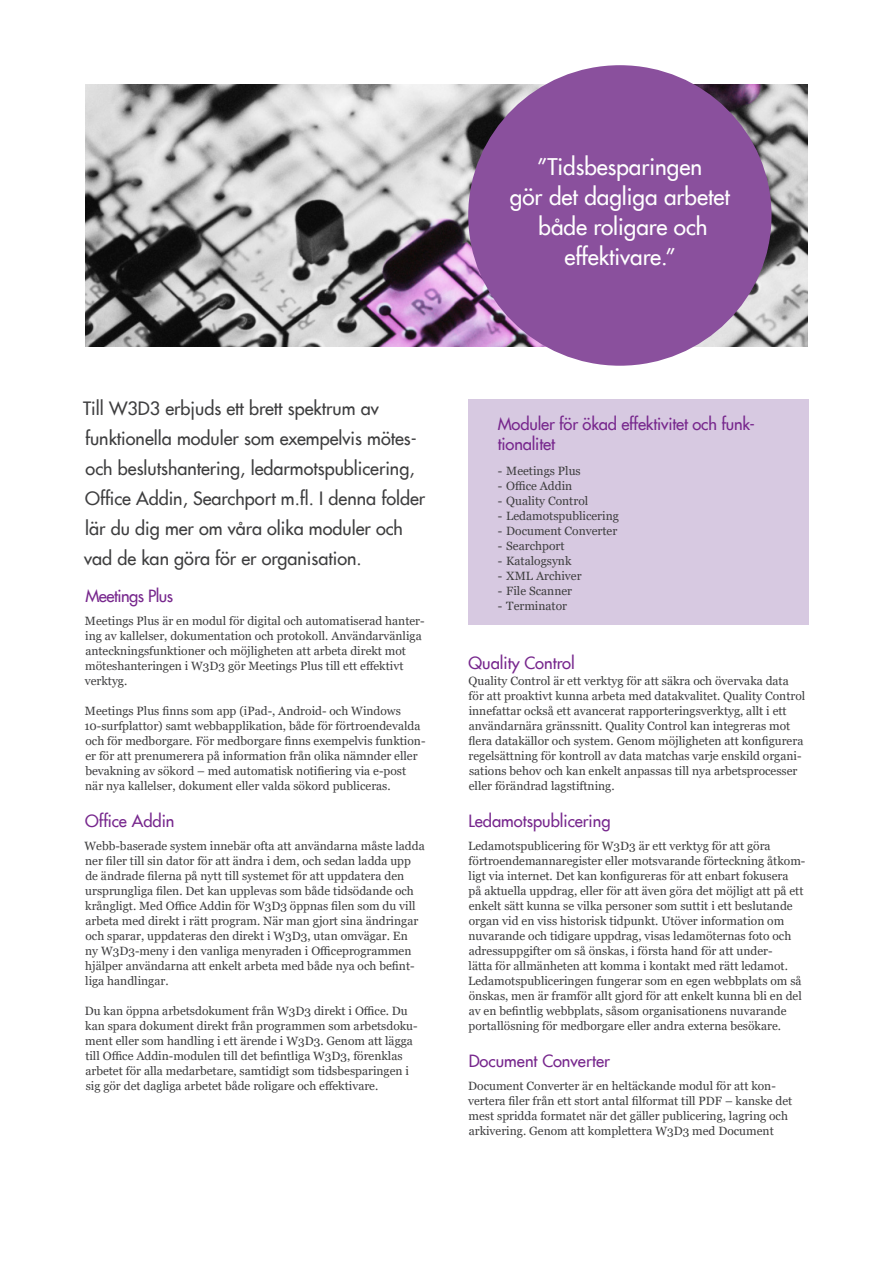
<style>
.page{position:relative;width:893px;height:1263px;background:#fff}
.page>*{position:absolute;margin:0;border:0;box-sizing:border-box;transform-origin:0 0}
.t1{font:500 22.5px "Futura Com";color:#fff}
.t2{font:500 18px/30px "Futura Com";color:#3e3e3f}
.Heading_2{font:500 16.5px/19.8px "Futura Com";letter-spacing:-.01em;color:#77278d}
.Heading_2-2{font:500 16.5px "Futura Com";letter-spacing:-.03em;color:#77278d}
.t3{font:12px/15px "Georgia";color:#3e3e3f}
</style>
<div class="page">
<img style="left:86px;top:84px;width:722px;height:263px">
<div style="left:468px;top:65px;width:303px;height:301px;background:#8a509d;border-radius:50%"></div>
<div style="left:468px;top:400px;width:340px;height:225px;background:#d7c9e1"></div>
<p class="t1" style="left:538px;top:150px;width:166px">”Tidsbesparingen</p>
<p class="t1" style="left:510px;top:180px;width:221px">gör det dagliga arbetet</p>
<p class="t1" style="left:538px;top:210px;width:171px">både roligare och</p>
<p class="t1" style="left:564px;top:240px;width:113px">effektivare.”</p>
<p class="t2" style="left:83px;top:393px;width:343px">Till W3D3 erbjuds ett brett spektrum av funktionella moduler som exempelvis mötes&shy;och beslutshantering, ledarmotspublicering, Office Addin, Searchport m.fl. I denna folder lär du dig mer om våra olika moduler och vad de kan göra för er organisation.</p>
<p class="Heading_2-2" style="left:85px;top:583px;width:89px">Meetings Plus</p>
<p class="t3" style="left:85px;top:614px;width:341px">Meetings Plus är en modul för digital och automatiserad hanter&shy;ing av kallelser, dokumentation och protokoll. Användarvänliga anteckningsfunktioner och möjligheten att arbeta direkt mot möteshanteringen i W3D3 gör Meetings Plus till ett effektivt verktyg.</p>
<p class="t3" style="left:84px;top:704px;width:343px">Meetings Plus finns som app (iPad-, Android- och Windows 10-surfplattor) samt webbapplikation, både för förtroendevalda och för medborgare. För medborgare finns exempelvis funktion&shy;er för att prenumerera på information från olika nämnder eller bevakning av sökord – med automatisk notifiering via e-post när nya kallelser, dokument eller valda sökord publiceras.</p>
<p class="Heading_2" style="left:85px;top:810px;width:91px">Office Addin</p>
<p class="t3" style="left:85px;top:839px;width:342px">Webb-baserade system innebär ofta att användarna måste ladda ner filer till sin dator för att ändra i dem, och sedan ladda upp de ändrade filerna på nytt till systemet för att uppdatera den ursprungliga filen. Det kan upplevas som både tidsödande och krångligt. Med Office Addin för W3D3 öppnas filen som du vill arbeta med direkt i rätt program. När man gjort sina ändringar och sparar, uppdateras den direkt i W3D3, utan omvägar. En<br>ny W3D3-meny i den vanliga menyraden i Officeprogrammen hjälper användarna att enkelt arbeta med både nya och befint&shy;liga handlingar.</p>
<p class="t3" style="left:85px;top:1004px;width:334px">Du kan öppna arbetsdokument från W3D3 direkt i Office. Du kan spara dokument direkt från programmen som arbetsdoku&shy;ment eller som handling i ett ärende i W3D3. Genom att lägga till Office Addin-modulen till det befintliga W3D3, förenklas arbetet för alla medarbetare, samtidigt som tidsbesparingen i sig gör det dagliga arbetet både roligare och effektivare.</p>
<p class="Heading_2" style="left:498px;top:413px;width:259px">Moduler för ökad effektivitet och funk&shy;tionalitet</p>
<p class="t3" style="left:498px;top:464px;width:84px">- Meetings Plus</p>
<p class="t3" style="left:498px;top:479px;width:76px">- Office Addin</p>
<p class="t3" style="left:498px;top:494px;width:92px">- Quality Control</p>
<p class="t3" style="left:498px;top:509px;width:123px">- Ledamotspublicering</p>
<p class="t3" style="left:498px;top:524px;width:121px">- Document Converter</p>
<p class="t3" style="left:498px;top:539px;width:68px">- Searchport</p>
<p class="t3" style="left:498px;top:554px;width:75px">- Katalogsynk</p>
<p class="t3" style="left:498px;top:569px;width:85px">- XML Archiver</p>
<p class="t3" style="left:498px;top:584px;width:76px">- File Scanner</p>
<p class="t3" style="left:498px;top:599px;width:71px">- Terminator</p>
<p class="Heading_2" style="left:469px;top:652px;width:108px">Quality Control</p>
<p class="t3" style="left:468px;top:674px;width:338px">Quality Control är ett verktyg för att säkra och övervaka data för att proaktivt kunna arbeta med datakvalitet. Quality Control innefattar också ett avancerat rapporteringsverktyg, allt i ett användarnära gränssnitt. Quality Control kan integreras mot flera datakällor och system. Genom möjligheten att konfigurera regelsättning för kontroll av data matchas varje enskild organi&shy;sations behov och kan enkelt anpassas till nya arbetsprocesser eller förändrad lagstiftning.</p>
<p class="Heading_2" style="left:469px;top:810px;width:144px">Ledamotspublicering</p>
<p class="t3" style="left:468px;top:839px;width:339px">Ledamotspublicering för W3D3 är ett verktyg för att göra förtroendemannaregister eller motsvarande förteckning åtkom&shy;ligt via internet. Det kan konfigureras för att enbart fokusera<br>på aktuella uppdrag, eller för att även göra det möjligt att på ett enkelt sätt kunna se vilka personer som suttit i ett beslutande organ vid en viss historisk tidpunkt. Utöver information om nuvarande och tidigare uppdrag, visas ledamöternas foto och adressuppgifter om så önskas, i första hand för att under-<br>lätta för allmänheten att komma i kontakt med rätt ledamot.<br>Ledamotspubliceringen fungerar som en egen webbplats om så önskas, men är framför allt gjord för att enkelt kunna bli en del av en befintlig webbplats, såsom organisationens nuvarande portallösning för medborgare eller andra externa besökare.</p>
<p class="Heading_2" style="left:469px;top:1050px;width:143px">Document Converter</p>
<p class="t3" style="left:468px;top:1079px;width:326px">Document Converter är en heltäckande modul för att kon&shy;vertera filer från ett stort antal filformat till PDF – kanske det mest spridda formatet när det gäller publicering, lagring och arkivering. Genom att komplettera W3D3 med Document</p>
</div>
